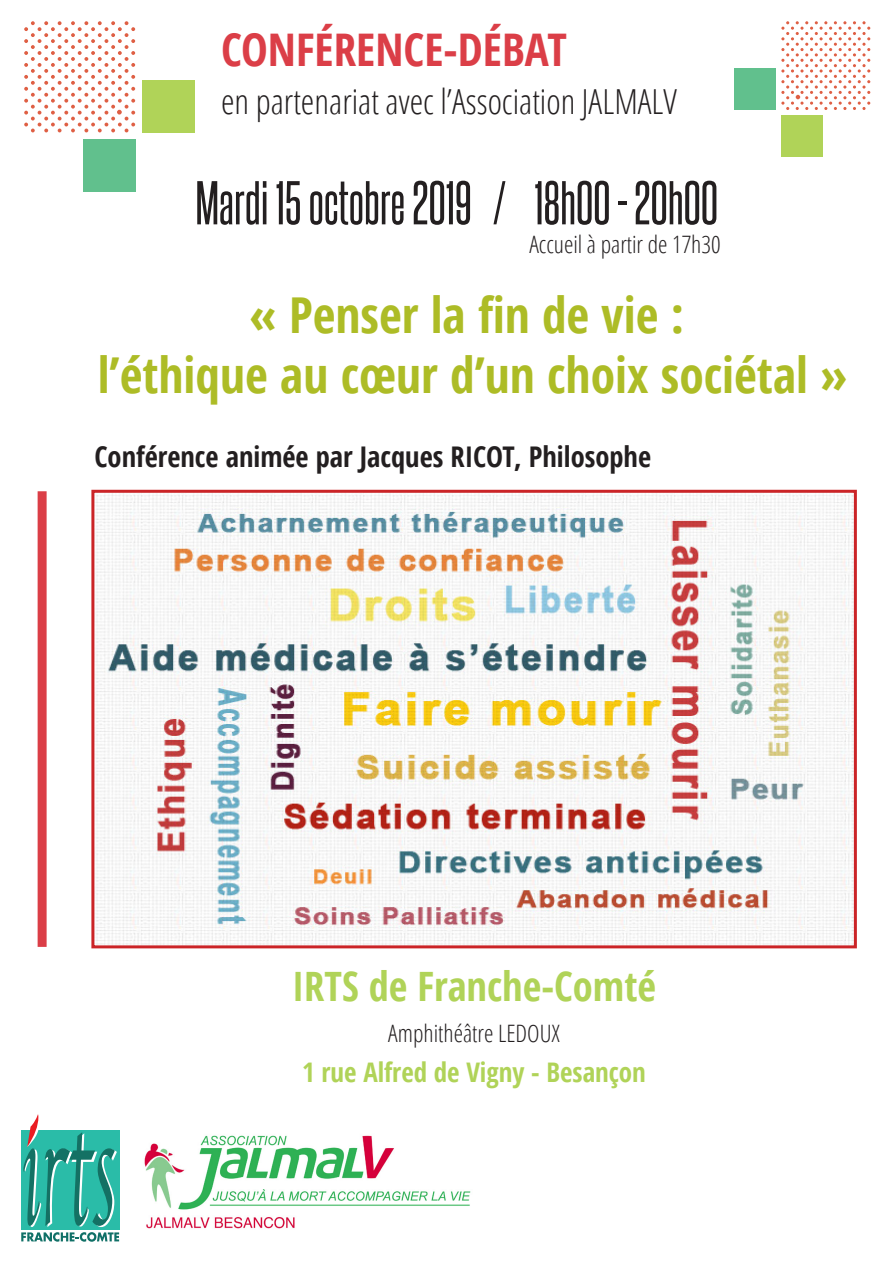
<style>
.page{position:relative;width:893px;height:1263px;background:#fff}
.page>*{position:absolute;margin:0;border:0;box-sizing:border-box;transform-origin:0 0}
.t1{font:52.5px "Steelfish Rg";color:#231f20}
.t2{font:700 condensed 49.5px "Open Sans";color:#adbc26}
.t3{font:700 condensed 45px "Open Sans";color:#db3e47}
.t4{font:700 condensed 40.5px "Open Sans";color:#b0d358}
.t5{font:300 condensed 34.5px "Open Sans";color:#231f20}
.t6{font:700 condensed 28.5px "Open Sans";color:#231f20}
.t7{font:700 condensed 27px "Open Sans";color:#b0d358}
.t8{font:300 condensed 24px "Open Sans";color:#231f20}
</style>
<div class="page">
<div style="left:83px;top:139px;width:52px;height:52px;background:#61c08d"></div>
<div style="left:142px;top:80px;width:52px;height:52px;background:#b0d358"></div>
<svg style="left:24px;top:21px;width:111px;height:111px"></svg>
<div style="left:734px;top:68px;width:42px;height:42px;background:#61c08d"></div>
<div style="left:781px;top:115px;width:42px;height:42px;background:#b0d358"></div>
<svg style="left:781px;top:21px;width:89px;height:89px"></svg>
<svg style="left:21px;top:1114px;width:98px;height:128px"></svg>
<img style="left:96px;top:494px;width:757px;height:450px">
<div style="left:91px;top:490px;width:766px;height:458px;border:3px solid #cb2427"></div>
<div style="left:38px;top:491px;width:9px;height:456px;background:#db3e47"></div>
<img style="left:144px;top:1135px;width:327px;height:94px">
<p class="t3" style="left:221px;top:19px;width:347px">CONFÉRENCE-DÉBAT</p>
<p class="t5" style="left:221px;top:78px;width:457px">en partenariat avec l’Association JALMALV</p>
<p class="t1" style="left:195px;top:171px;width:524px">Mardi 15 octobre 2019 / 18h00 - 20h00</p>
<p class="t8" style="left:529px;top:228px;width:193px">Accueil à partir de 17h30</p>
<p class="t2" style="left:249px;top:281px;width:436px">« Penser la fin de vie :</p>
<p class="t2" style="left:98px;top:340px;width:751px">l’éthique au cœur d’un choix sociétal »</p>
<p class="t6" style="left:94px;top:437px;width:558px">Conférence animée par Jacques RICOT, Philosophe</p>
<p class="t4" style="left:292px;top:958px;width:365px">IRTS de Franche-Comté</p>
<p class="t8" style="left:388px;top:1017px;width:173px">Amphithéâtre LEDOUX</p>
<p class="t7" style="left:302px;top:1054px;width:345px">1 rue Alfred de Vigny - Besançon</p>
</div>
